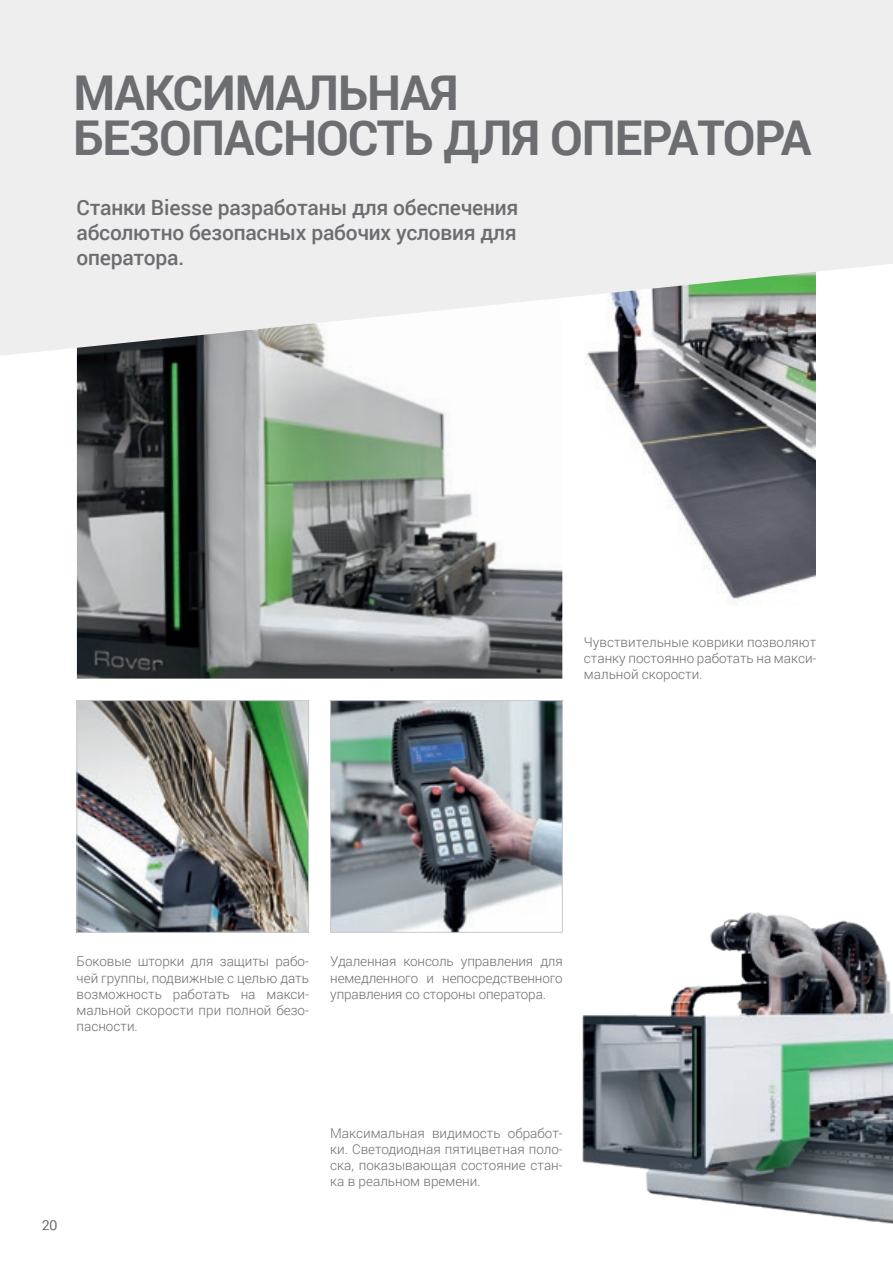
<style>
.page{position:relative;width:893px;height:1263px;background:#fff}
.page>*{position:absolute;margin:0;border:0;box-sizing:border-box;transform-origin:0 0}
._1_TITOLO_GRIGIO{font:700 48px/45px "Roboto";letter-spacing:-.02em;color:#6c6d70}
.t1{font:500 21px/25.2px "Roboto";letter-spacing:-.01em;color:#6c6d70;text-align:justify}
.t2{font:300 13.5px/16.2px "Roboto";color:#6c6d70;text-align:justify}
</style>
<div class="page">
<img style="left:77px;top:356px;width:485px;height:323px">
<img style="left:332px;top:702px;width:229px;height:229px">
<div style="left:330px;top:700px;width:233px;height:233px;border:1px solid #c9cacc"></div>
<img style="left:584px;top:356px;width:232px;height:249px">
<img style="left:79px;top:702px;width:228px;height:229px">
<div style="left:77px;top:700px;width:232px;height:233px;border:1px solid #c9cacc"></div>
<img style="left:582px;top:912px;width:311px;height:312px">
<svg style="left:0;top:0;width:893px;height:356px;background:#e8e8e9"></svg>
<p class="_1_TITOLO_GRIGIO" style="left:73px;top:69px;width:740px">МАКСИМАЛЬНАЯ<br>БЕЗОПАСНОСТЬ ДЛЯ ОПЕРАТОРА</p>
<p class="t1" style="left:77px;top:194px;width:443px">Станки Biesse разработаны для обеспечения абсолютно безопасных рабочих условия для оператора.</p>
<p class="t2" style="left:584px;top:633px;width:234px">Чувствительные коврики позволяют станку постоянно работать на макси&shy;мальной скорости.</p>
<p class="t2" style="left:77px;top:953px;width:234px">Боковые шторки для защиты рабо&shy;чей группы, подвижные с целью дать возможность работать на макси&shy;мальной скорости при полной безо&shy;пасности.</p>
<p class="t2" style="left:330px;top:953px;width:234px">Удаленная консоль управления для немедленного и непосредственного управления со стороны оператора.</p>
<p class="t2" style="left:42px;top:1216px;width:17px">20</p>
<p class="t2" style="left:330px;top:1124px;width:234px">Максимальная видимость обработ&shy;ки. Светодиодная пятицветная поло&shy;ска, показывающая состояние стан&shy;ка в реальном времени.</p>
</div>
